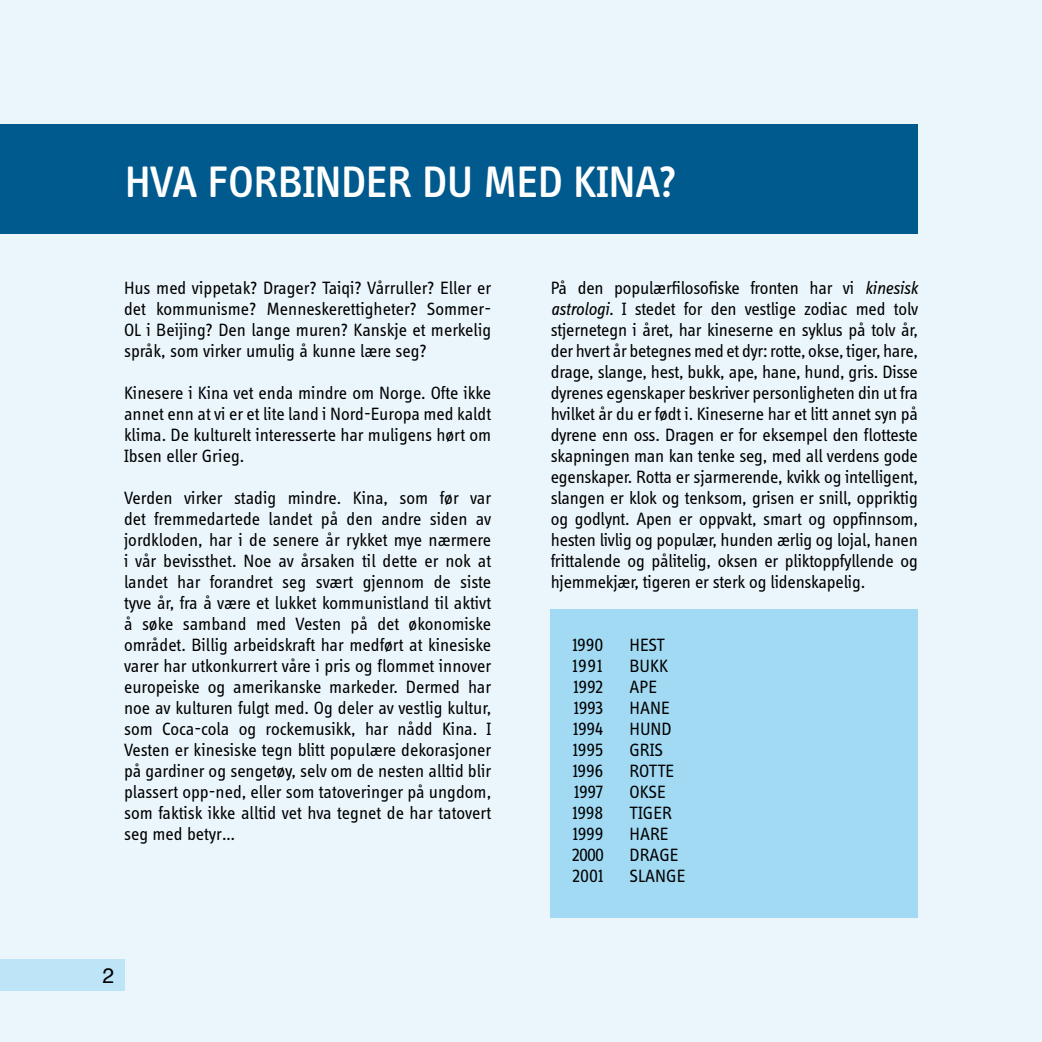
<style>
.page{position:relative;width:1042px;height:1042px;background:#ebf6fc}
.page>*{position:absolute;margin:0;border:0;box-sizing:border-box;transform-origin:0 0}
.t1{font:500 45.5px "Info OT Disp";color:#fff}
.t2{font:21px "Helvetica";color:#000}
.t3{font:18.38px/21px "Info OT Disp";color:#000;text-align:justify}
.s1{font-style:italic}
</style>
<div class="page">
<div style="left:551px;top:609px;width:367px;height:309px;background:#a2daf4"></div>
<div style="left:0;top:124px;width:918px;height:109px;background:#005a8d"></div>
<div style="left:0;top:958px;width:124px;height:32px;background:#bde4f7"></div>
<h1 class="t1" style="left:125px;top:153px;width:553px">HVA FORBINDER DU MED KINA?</h1>
<p class="t3" style="left:124px;top:277px;width:369px">Hus med vippetak? Drager? Taiqi? Vårruller? Eller er det kommunisme? Menneskerettigheter? Sommer-OL i Beijing? Den lange muren? Kanskje et merkelig språk, som virker umulig å kunne lære seg?</p>
<p class="t3" style="left:124px;top:382px;width:369px">Kinesere i Kina vet enda mindre om Norge. Ofte ikke annet enn at vi er et lite land i Nord-Europa med kaldt klima. De kulturelt interesserte har muligens hørt om Ibsen eller Grieg.</p>
<p class="t3" style="left:124px;top:487px;width:369px">Verden virker stadig mindre. Kina, som før var det fremmedartede landet på den andre siden av jordkloden, har i de senere år rykket mye nærmere i vår bevissthet. Noe av årsaken til dette er nok at landet har forandret seg svært gjennom de siste tyve år, fra å være et lukket kommunistland til aktivt å søke samband med Vesten på det økonomiske området. Billig arbeidskraft har medført at kinesiske varer har utkonkurrert våre i pris og flommet innover europeiske og amerikanske markeder. Dermed har noe av kulturen fulgt med. Og deler av vestlig kultur, som Coca-cola og rockemusikk, har nådd Kina. I Vesten er kinesiske tegn blitt populære dekorasjoner på gardiner og sengetøy, selv om de nesten alltid blir plassert opp-ned, eller som tatoveringer på ungdom, som faktisk ikke alltid vet hva tegnet de har tatovert seg med betyr…</p>
<p class="t3" style="left:551px;top:277px;width:369px">På den populærfilosofiske fronten har vi <span class="s1">kinesisk astrologi.</span> I stedet for den vestlige zodiac med tolv stjernetegn i året, har kineserne en syklus på tolv år, der hvert år betegnes med et dyr: rotte, okse, tiger, hare, drage, slange, hest, bukk, ape, hane, hund, gris. Disse dyrenes egenskaper beskriver personligheten din ut fra hvilket år du er født i. Kineserne har et litt annet syn på dyrene enn oss. Dragen er for eksempel den flotteste skapningen man kan tenke seg, med all verdens gode egenskaper. Rotta er sjarmerende, kvikk og intelligent, slangen er klok og tenksom, grisen er snill, oppriktig og godlynt. Apen er oppvakt, smart og oppfinnsom, hesten livlig og populær, hunden ærlig og lojal, hanen frittalende og pålitelig, oksen er pliktoppfyllende og hjemmekjær, tigeren er sterk og lidenskapelig.</p>
<p class="t3" style="left:572px;top:634px;width:32px">1990</p>
<p class="t3" style="left:629px;top:634px;width:36px">HEST</p>
<p class="t3" style="left:572px;top:655px;width:31px">1991</p>
<p class="t3" style="left:629px;top:655px;width:40px">BUKK</p>
<p class="t3" style="left:573px;top:676px;width:31px">1992</p>
<p class="t3" style="left:629px;top:676px;width:29px">APE</p>
<p class="t3" style="left:574px;top:697px;width:31px">1993</p>
<p class="t3" style="left:629px;top:697px;width:42px">HANE</p>
<p class="t3" style="left:573px;top:718px;width:32px">1994</p>
<p class="t3" style="left:629px;top:718px;width:44px">HUND</p>
<p class="t3" style="left:573px;top:739px;width:32px">1995</p>
<p class="t3" style="left:629px;top:739px;width:35px">GRIS</p>
<p class="t3" style="left:573px;top:760px;width:32px">1996</p>
<p class="t3" style="left:629px;top:760px;width:46px">ROTTE</p>
<p class="t3" style="left:574px;top:781px;width:31px">1997</p>
<p class="t3" style="left:629px;top:781px;width:38px">OKSE</p>
<p class="t3" style="left:572px;top:802px;width:32px">1998</p>
<p class="t3" style="left:629px;top:802px;width:44px">TIGER</p>
<p class="t3" style="left:573px;top:823px;width:32px">1999</p>
<p class="t3" style="left:629px;top:823px;width:41px">HARE</p>
<p class="t3" style="left:572px;top:844px;width:34px">2000</p>
<p class="t3" style="left:629px;top:844px;width:50px">DRAGE</p>
<p class="t3" style="left:572px;top:865px;width:33px">2001</p>
<p class="t3" style="left:629px;top:865px;width:57px">SLANGE</p>
<p class="t2" style="left:102px;top:959px;width:13px">2</p>
</div>
